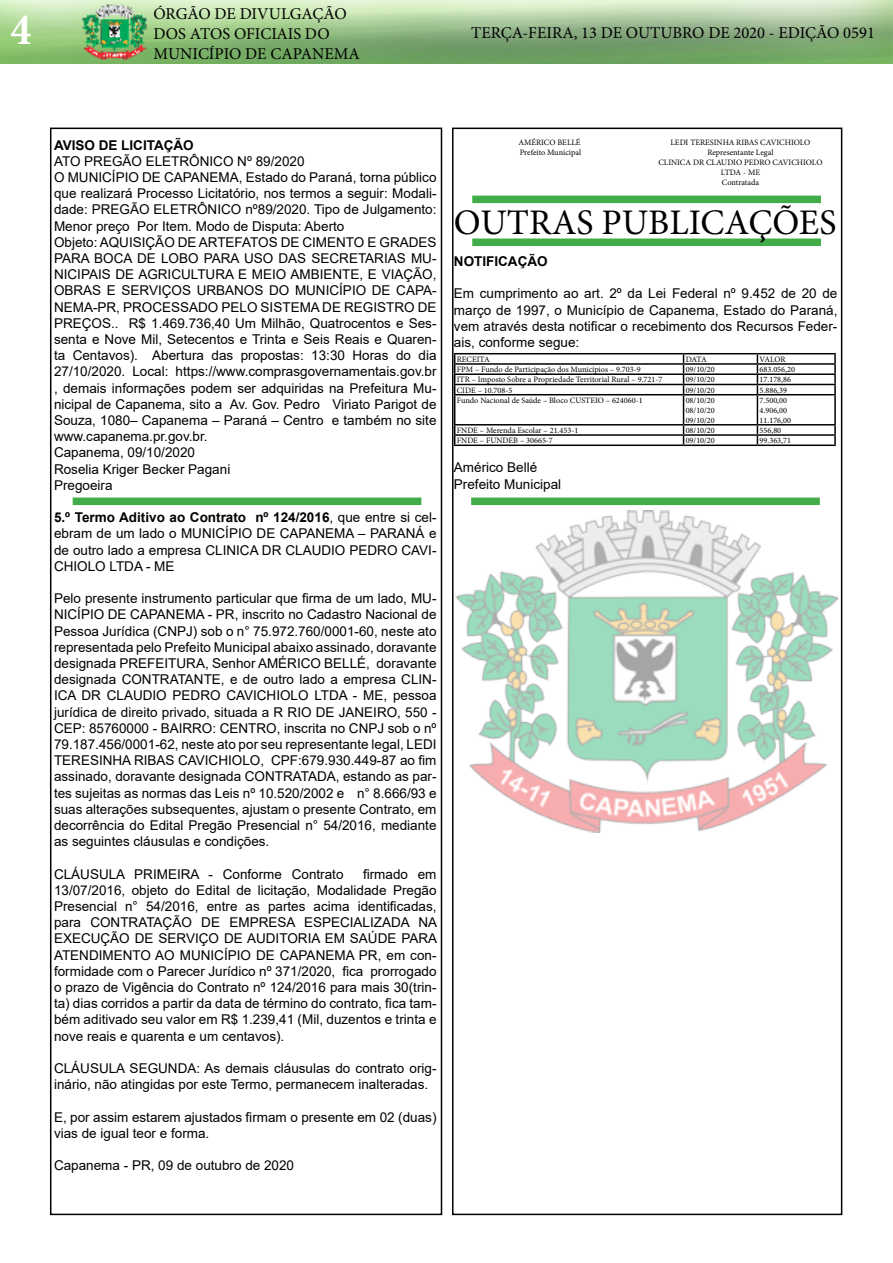
<style>
.page{position:relative;width:893px;height:1263px;background:#fff}
.page>*{position:absolute;margin:0;border:0;box-sizing:border-box;transform-origin:0 0}
.t1{font:700 condensed 45px "Minion Pro";color:#fff}
.t2{font:36px "Minion Pro";color:#000}
.t3{font:16.5px/19.8px "Minion Pro";color:#000}
.t4{font:13.5px/16.2px "Arial";color:#000}
.t5{font:700 13.5px "Arial";color:#000}
.t6{font:8.25px/9.9px "Minion Pro";color:#000}
.s1{font-weight:700}
</style>
<div class="page">
<div style="left:50px;top:128px;width:392px;height:1087px;border:2px solid #000"></div>
<img style="left:0;top:0;width:893px;height:64px">
<div style="left:452px;top:128px;width:390px;height:1087px;border:2px solid #000"></div>
<hr style="left:454px;top:353px;width:230px;height:1px;background:#000">
<hr style="left:684px;top:353px;width:73px;height:1px;background:#000">
<hr style="left:757px;top:353px;width:79px;height:1px;background:#000">
<hr style="left:454px;top:363px;width:230px;height:2px;background:#000">
<hr style="left:684px;top:363px;width:73px;height:2px;background:#000">
<hr style="left:757px;top:363px;width:79px;height:2px;background:#000">
<hr style="left:454px;top:373px;width:230px;height:2px;background:#000">
<hr style="left:684px;top:373px;width:73px;height:2px;background:#000">
<hr style="left:757px;top:373px;width:79px;height:2px;background:#000">
<hr style="left:454px;top:384px;width:230px;height:1px;background:#000">
<hr style="left:684px;top:384px;width:73px;height:1px;background:#000">
<hr style="left:757px;top:384px;width:79px;height:1px;background:#000">
<svg style="left:834px;top:354px;width:2px;height:40px"></svg>
<hr style="left:454px;top:394px;width:230px;height:1px;background:#000">
<hr style="left:684px;top:394px;width:73px;height:1px;background:#000">
<hr style="left:757px;top:394px;width:79px;height:1px;background:#000">
<hr style="left:834px;top:395px;width:2px;height:29px;background:#000">
<hr style="left:454px;top:424px;width:230px;height:1px;background:#000">
<hr style="left:684px;top:424px;width:73px;height:1px;background:#000">
<hr style="left:757px;top:424px;width:79px;height:1px;background:#000">
<hr style="left:454px;top:434px;width:230px;height:2px;background:#000">
<svg style="left:454px;top:354px;width:1px;height:90px"></svg>
<hr style="left:684px;top:434px;width:73px;height:2px;background:#000">
<svg style="left:683px;top:354px;width:1px;height:90px"></svg>
<hr style="left:757px;top:434px;width:79px;height:2px;background:#000">
<svg style="left:757px;top:354px;width:1px;height:90px"></svg>
<svg style="left:834px;top:425px;width:2px;height:19px"></svg>
<hr style="left:454px;top:444px;width:230px;height:2px;background:#000">
<hr style="left:684px;top:444px;width:73px;height:2px;background:#000">
<hr style="left:757px;top:444px;width:79px;height:2px;background:#000">
<div style="left:472px;top:196px;width:349px;height:7px;background:#41ad49"></div>
<div style="left:472px;top:238px;width:349px;height:8px;background:#41ad49"></div>
<img style="left:455px;top:510px;width:383px;height:322px">
<div style="left:471px;top:497px;width:349px;height:8px;background:#41ad49"></div>
<div style="left:73px;top:497px;width:348px;height:8px;background:#41ad49"></div>
<h1 class="t1" style="left:11px;top:-1px;width:22px">4</h1>
<p class="t3" style="left:153px;top:4px;width:208px">ÓRGÃO DE DIVULGAÇÃO<br>DOS ATOS OFICIAIS DO<br>MUNICÍPIO DE CAPANEMA</p>
<p class="t3" style="left:471px;top:23px;width:405px">TERÇA-FEIRA, 13 DE OUTUBRO DE 2020 - EDIÇÃO 0591</p>
<p class="t5" style="left:54px;top:135px;width:141px">AVISO DE LICITAÇÃO</p>
<p class="t4" style="left:54px;top:153px;width:384px">ATO PREGÃO ELETRÔNICO Nº 89/2020<br>O MUNICÍPIO DE CAPANEMA, Estado do Paraná, torna público que realizará Processo Licitatório, nos termos a seguir: Modali&shy;dade: PREGÃO ELETRÔNICO nº89/2020. Tipo de Julgamento:<br>Menor preço Por Item. Modo de Disputa: Aberto<br>Objeto: AQUISIÇÃO DE ARTEFATOS DE CIMENTO E GRADES PARA BOCA DE LOBO PARA USO DAS SECRETARIAS MU-NICIPAIS DE AGRICULTURA E MEIO AMBIENTE, E VIAÇÃO, OBRAS E SERVIÇOS URBANOS DO MUNICÍPIO DE CAPA-NEMA-PR, PROCESSADO PELO SISTEMA DE REGISTRO DE PREÇOS.. R$ 1.469.736,40 Um Milhão, Quatrocentos e Ses&shy;senta e Nove Mil, Setecentos e Trinta e Seis Reais e Quaren&shy;ta Centavos). Abertura das propostas: 13:30 Horas do dia 27/10/2020. Local: https://www.comprasgovernamentais.gov.br , demais informações podem ser adquiridas na Prefeitura Mu&shy;nicipal de Capanema, sito a Av. Gov. Pedro Viriato Parigot de Souza, 1080– Capanema – Paraná – Centro e também no site www.capanema.pr.gov.br.<br>Capanema, 09/10/2020<br>Roselia Kriger Becker Pagani<br>Pregoeira</p>
<p class="t4" style="left:54px;top:509px;width:384px;text-align:justify"><span class="s1">5.º Termo Aditivo ao Contrato nº 124/2016</span>, que entre si cel&shy;ebram de um lado o MUNICÍPIO DE CAPANEMA – PARANÁ e de outro lado a empresa CLINICA DR CLAUDIO PEDRO CAVI-CHIOLO LTDA - ME</p>
<p class="t4" style="left:54px;top:590px;width:384px;text-align:justify">Pelo presente instrumento particular que firma de um lado, MU-NICÍPIO DE CAPANEMA - PR, inscrito no Cadastro Nacional de Pessoa Jurídica (CNPJ) sob o n° 75.972.760/0001-60, neste ato representada pelo Prefeito Municipal abaixo assinado, doravante designada PREFEITURA, Senhor AMÉRICO BELLÉ, doravante designada CONTRATANTE, e de outro lado a empresa CLIN-ICA DR CLAUDIO PEDRO CAVICHIOLO LTDA - ME, pessoa jurídica de direito privado, situada a R RIO DE JANEIRO, 550 - CEP: 85760000 - BAIRRO: CENTRO, inscrita no CNPJ sob o nº 79.187.456/0001-62, neste ato por seu representante legal, LEDI TERESINHA RIBAS CAVICHIOLO, CPF:679.930.449-87 ao fim assinado, doravante designada CONTRATADA, estando as par&shy;tes sujeitas as normas das Leis nº 10.520/2002 e n° 8.666/93 e suas alterações subsequentes, ajustam o presente Contrato, em decorrência do Edital Pregão Presencial n° 54/2016, mediante as seguintes cláusulas e condições.</p>
<p class="t4" style="left:54px;top:866px;width:291px">CLÁUSULA PRIMEIRA - Conforme Contrato</p>
<p class="t4" style="left:54px;top:866px;width:385px;text-align:justify;text-indent:309px">firmado em 13/07/2016, objeto do Edital de licitação, Modalidade Pregão Presencial n° 54/2016, entre as partes acima identificadas, para CONTRATAÇÃO DE EMPRESA ESPECIALIZADA NA EXECUÇÃO DE SERVIÇO DE AUDITORIA EM SAÚDE PARA ATENDIMENTO AO MUNICÍPIO DE CAPANEMA PR, em con&shy;formidade com o Parecer Jurídico nº 371/2020, fica prorrogado o prazo de Vigência do Contrato nº 124/2016 para mais 30(trin&shy;ta) dias corridos a partir da data de término do contrato, fica tam&shy;bém aditivado seu valor em R$ 1.239,41 (Mil, duzentos e trinta e nove reais e quarenta e um centavos).</p>
<p class="t4" style="left:54px;top:1060px;width:384px">CLÁUSULA SEGUNDA: As demais cláusulas do contrato orig&shy;inário, não atingidas por este Termo, permanecem inalteradas.</p>
<p class="t4" style="left:54px;top:1109px;width:384px">E, por assim estarem ajustados firmam o presente em 02 (duas) vias de igual teor e forma.</p>
<p class="t4" style="left:54px;top:1157px;width:242px">Capanema - PR, 09 de outubro de 2020</p>
<p class="t6" style="left:518px;top:138px;width:64px">AMÉRICO BELLÉ<br>Prefeito Municipal</p>
<p class="t6" style="left:658px;top:138px;width:166px;text-align:center">LEDI TERESINHA RIBAS CAVICHIOLO<br>Representante Legal<br>CLINICA DR CLAUDIO PEDRO CAVICHIOLO<br>LTDA - ME<br>Contratada</p>
<h2 class="t2" style="left:454px;top:198px;width:384px">OUTRAS PUBLICAÇÕES</h2>
<p class="t5" style="left:454px;top:252px;width:95px">NOTIFICAÇÃO</p>
<p class="t4" style="left:454px;top:285px;width:385px;text-align:justify">Em cumprimento ao art. 2º da Lei Federal nº 9.452 de 20 de março de 1997, o Município de Capanema, Estado do Paraná, vem através desta notificar o recebimento dos Recursos Feder&shy;ais, conforme segue:</p>
<p class="t6" style="left:457px;top:354px;width:34px">RECEITA</p>
<p class="t6" style="left:686px;top:354px;width:23px">DATA</p>
<p class="t6" style="left:760px;top:354px;width:28px">VALOR</p>
<p class="t6" style="left:457px;top:365px;width:185px">FPM – Fundo de Participação dos Municípios – 9.703-9</p>
<p class="t6" style="left:686px;top:365px;width:31px">09/10/20</p>
<p class="t6" style="left:760px;top:365px;width:37px">683.056,20</p>
<p class="t6" style="left:457px;top:375px;width:207px">ITR – Imposto Sobre a Propriedade Territorial Rural – 9.721-7</p>
<p class="t6" style="left:686px;top:375px;width:31px">09/10/20</p>
<p class="t6" style="left:760px;top:375px;width:33px">17.178,86</p>
<p class="t6" style="left:457px;top:385px;width:57px">CIDE – 10.708-5</p>
<p class="t6" style="left:686px;top:385px;width:31px">09/10/20</p>
<p class="t6" style="left:760px;top:385px;width:29px">5.886,39</p>
<p class="t6" style="left:457px;top:395px;width:187px">Fundo Nacional de Saúde – Bloco CUSTEIO – 624060-1</p>
<p class="t6" style="left:686px;top:395px;width:31px;text-align:justify">08/10/20<br>08/10/20<br>09/10/20</p>
<p class="t6" style="left:760px;top:395px;width:33px">7.500,00<br>4.906,00<br>11.176,00</p>
<p class="t6" style="left:457px;top:425px;width:123px">FNDE – Merenda Escolar – 21.453-1</p>
<p class="t6" style="left:686px;top:425px;width:31px">08/10/20</p>
<p class="t6" style="left:760px;top:425px;width:23px">556,80</p>
<p class="t6" style="left:457px;top:436px;width:98px">FNDE – FUNDEB – 30665-7</p>
<p class="t6" style="left:686px;top:436px;width:31px">09/10/20</p>
<p class="t6" style="left:760px;top:436px;width:33px">99.363,71</p>
<p class="t4" style="left:454px;top:459px;width:109px">Américo Bellé<br>Prefeito Municipal</p>
</div>
